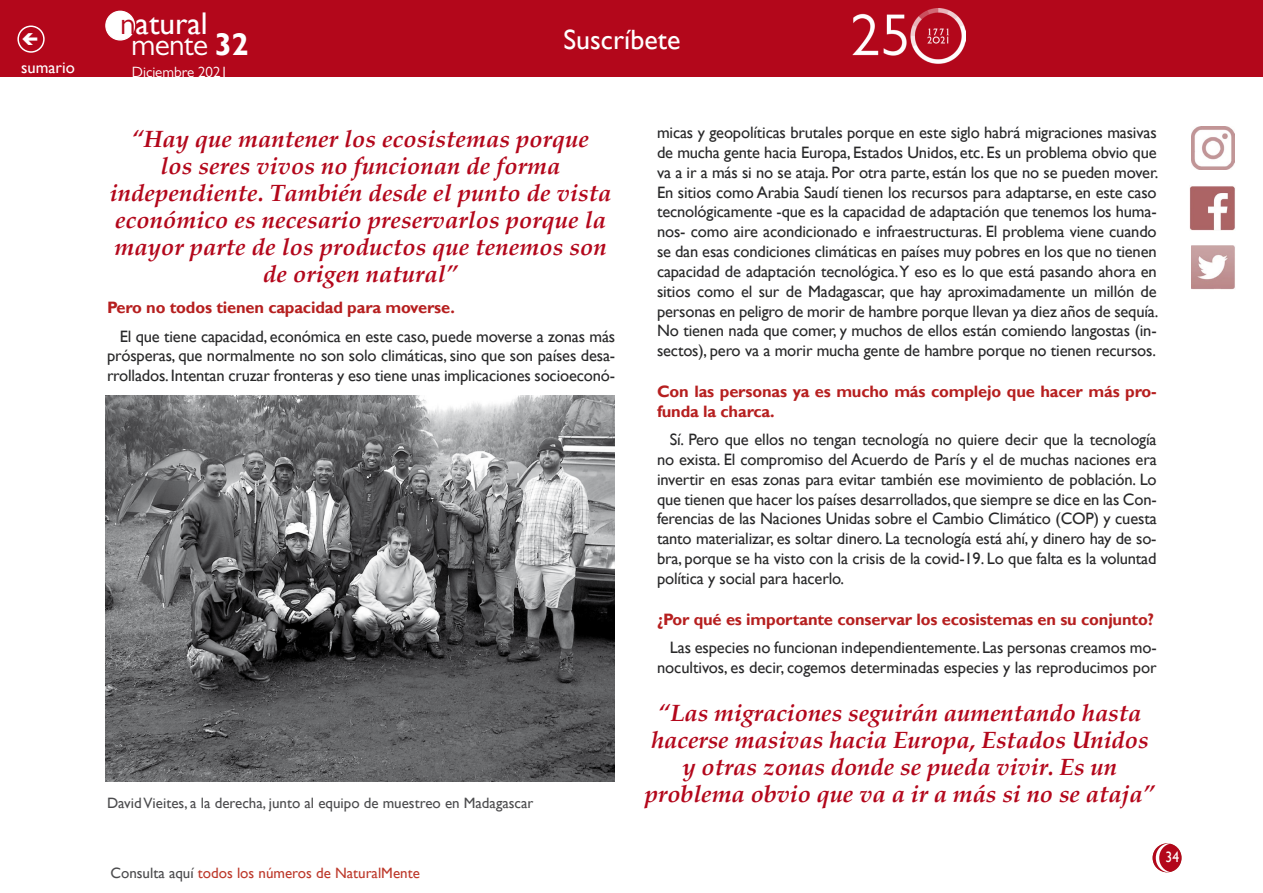
<style>
.page{position:relative;width:1263px;height:893px;background:#fff}
.page>*{position:absolute;margin:0;border:0;box-sizing:border-box;transform-origin:0 0}
.t1{font:31.35px "Gill Sans";color:#fff}
.t2{font:31.35px "Gill Sans MT Pro";letter-spacing:-.02em;color:#fff}
.t3{font:27.9px "Gill Sans";color:#fff}
.t4{font:italic 700 24px/27px "Palatino";color:#b3071b;text-align:center}
.t5{font:16.5px/19.8px "Gill Sans";letter-spacing:-.01em;color:#282829;text-align:justify}
.t6{font:700 16.5px/19.8px "Gill Sans";letter-spacing:-.01em;color:#b61f1f}
.t7{font:16.5px "Gill Sans";color:#fff}
.t8{font:15px "Gill Sans";color:#4b4b4d}
.t9{font:15px "Gill Sans";color:#bd392b}
.t10{font:15px "Gill Sans MT Pro";color:#fff}
.t11{font:15px "Gill Sans";color:#fff;scale:.9 1}
.s1{font-family:"Gill Sans MT Pro";color:#b3071b}
.s2{font-family:"Gill Sans";font-weight:700}
.s3{color:#4b4b4d}
</style>
<div class="page">
<img style="left:1190px;top:186px;width:45px;height:44px">
<img style="left:1191px;top:246px;width:44px;height:44px">
<div style="left:1153px;top:844px;width:28px;height:28px;background:#b3071b;border-radius:50%"></div>
<div style="left:1152px;top:843px;width:29px;height:29px;border:2px solid #b3071b;border-radius:50%"></div>
<div style="left:0;top:0;width:1263px;height:77px;background:#b3071b"></div>
<svg style="left:1155px;top:843px;width:16px;height:29px"></svg>
<div style="left:17px;top:26px;width:28px;height:27px;border:2px solid #fff;border-radius:50%"></div>
<img style="left:1191px;top:127px;width:43px;height:43px">
<div style="left:106px;top:11px;width:29px;height:29px;background:#fff;border-radius:50%"></div>
<div style="left:105px;top:11px;width:30px;height:30px;border:1px solid #fff;border-radius:50%"></div>
<img style="left:105px;top:395px;width:509px;height:387px">
<p class="t7" style="left:21px;top:58px;width:55px">sumario</p>
<h1 class="t1" style="left:120px;top:5px;width:89px"><span class="s1">n</span>atural</h1>
<h1 class="t2" style="left:131px;top:26px;width:119px">mente <span class="s2">32</span></h1>
<p class="t10" style="left:132px;top:63px;width:98px">Diciembre 2021</p>
<h2 class="t3" style="left:563px;top:23px;width:118px">Suscríbete</h2>
<h3 class="t4" style="left:110px;top:125px;width:503px">“Hay que mantener los ecosistemas porque<br>los seres vivos no funcionan de forma independiente. También desde el punto de vista económico es necesario preservarlos porque la mayor parte de los productos que tenemos son de origen natural”</h3>
<p class="t6" style="left:107px;top:298px;width:349px">Pero no todos tienen capacidad para moverse.</p>
<p class="t5" style="left:107px;top:326px;width:510px;text-indent:13px">El que tiene capacidad, económica en este caso, puede moverse a zonas más prósperas, que normalmente no son solo climáticas, sino que son países desa&shy;rrollados. Intentan cruzar fronteras y eso tiene unas implicaciones socioeconó-</p>
<p class="t8" style="left:107px;top:794px;width:428px">David Vieites, a la derecha, junto al equipo de muestreo en Madagascar</p>
<p class="t9" style="left:110px;top:864px;width:311px"><span class="s3">Consulta aquí</span> todos los números de NaturalMente</p>
<p class="t5" style="left:657px;top:123px;width:503px">micas y geopolíticas brutales porque en este siglo habrá migraciones masivas de mucha gente hacia Europa, Estados Unidos, etc. Es un problema obvio que va a ir a más si no se ataja. Por otra parte, están los que no se pueden mover.<br>En sitios como Arabia Saudí tienen los recursos para adaptarse, en este caso tecnológicamente -que es la capacidad de adaptación que tenemos los huma&shy;nos- como aire acondicionado e infraestructuras. El problema viene cuando se dan esas condiciones climáticas en países muy pobres en los que no tienen capacidad de adaptación tecnológica.Y eso es lo que está pasando ahora en sitios como el sur de Madagascar, que hay aproximadamente un millón de personas en peligro de morir de hambre porque llevan ya diez años de sequía.<br>No tienen nada que comer, y muchos de ellos están comiendo langostas (in&shy;sectos), pero va a morir mucha gente de hambre porque no tienen recursos.</p>
<p class="t6" style="left:657px;top:382px;width:501px">Con las personas ya es mucho más complejo que hacer más pro&shy;funda la charca.</p>
<p class="t5" style="left:657px;top:430px;width:501px;text-indent:13px">Sí. Pero que ellos no tengan tecnología no quiere decir que la tecnología no exista. El compromiso del Acuerdo de París y el de muchas naciones era invertir en esas zonas para evitar también ese movimiento de población. Lo que tienen que hacer los países desarrollados, que siempre se dice en las Con&shy;ferencias de las Naciones Unidas sobre el Cambio Climático (COP) y cuesta tanto materializar, es soltar dinero. La tecnología está ahí, y dinero hay de so&shy;bra, porque se ha visto con la crisis de la covid-19. Lo que falta es la voluntad política y social para hacerlo.</p>
<p class="t6" style="left:657px;top:610px;width:498px">¿Por qué es importante conservar los ecosistemas en su conjunto?</p>
<p class="t5" style="left:657px;top:638px;width:501px;text-align:right">Las especies no funcionan independientemente. Las personas creamos mo&shy;nocultivos, es decir, cogemos determinadas especies y las reproducimos por</p>
<h3 class="t4" style="left:651px;top:700px;width:499px">“Las migraciones seguirán aumentando hasta hacerse masivas hacia Europa, Estados Unidos y otras zonas donde se pueda vivir. Es un</h3>
<h3 class="t4" style="left:645px;top:781px;width:511px">problema obvio que va a ir a más si no se ataja”</h3>
<p class="t11" style="left:1165px;top:849px;width:16px">34</p>
</div>
